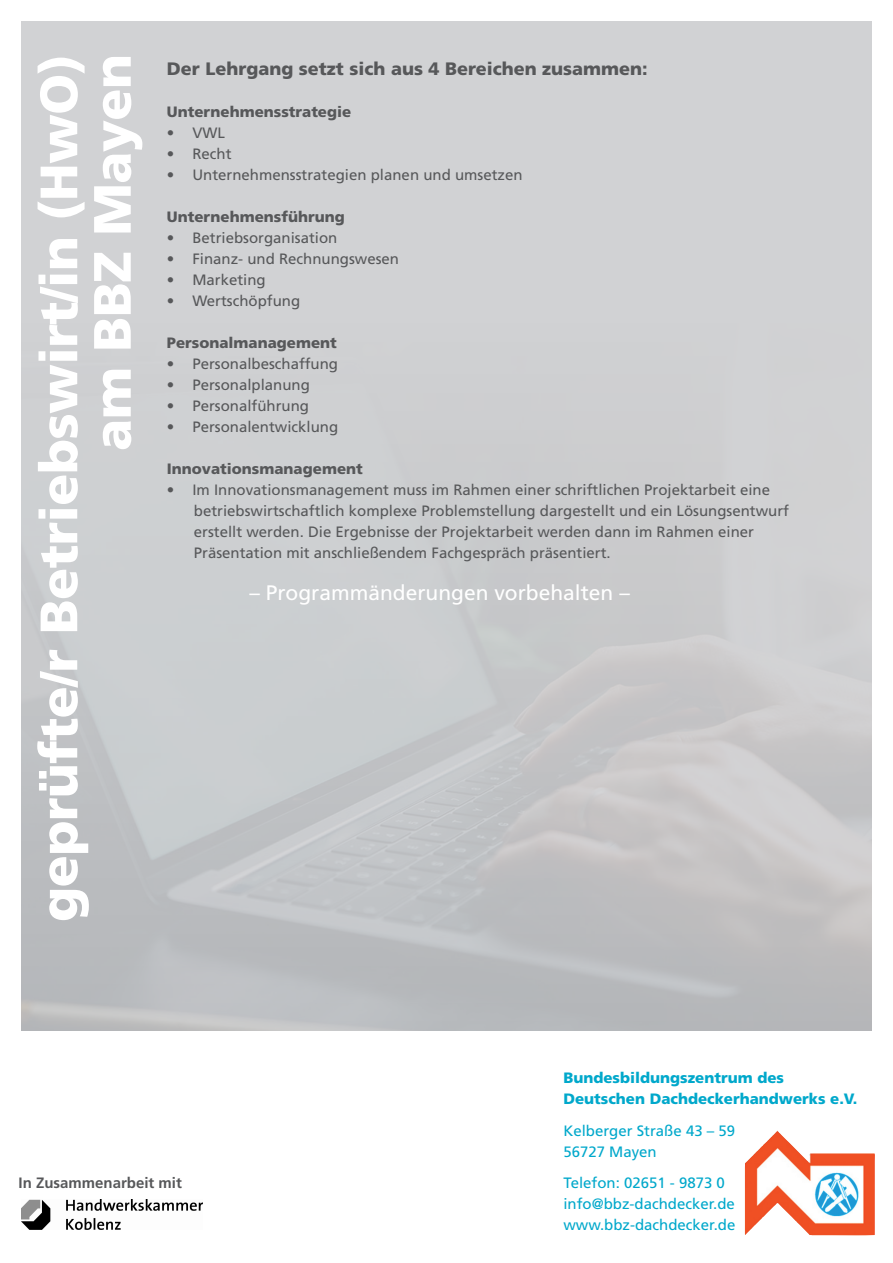
<style>
.page{position:relative;width:893px;height:1263px;background:#fff}
.page>*{position:absolute;margin:0;border:0;box-sizing:border-box;transform-origin:0 0}
.t1{font:900 52.5px/53.6px "Frutiger LT Std";letter-spacing:-.01em;color:#fff;text-align:right}
.t2{font:21px "Frutiger LT Std";color:#fff}
.t3{font:900 18px "Frutiger LT Std";color:#57585a}
.t4{font:15px/21px "Frutiger LT Std";color:#57585a}
.t5{font:15px/21px "Frutiger LT Std";color:#00a8cb}
.t6{font:900 15px "Frutiger LT Std";color:#57585a}
.t7{font:900 15px/21px "Frutiger LT Std";color:#00a8cb}
.t8{font:700 15px "Frutiger LT Std";color:#57585a}
</style>
<div class="page">
<div style="left:21px;top:21px;width:851px;height:1010px;background:linear-gradient(to bottom,#d6d7d9,#bec0c2)"></div>
<img style="left:745px;top:1130px;width:130px;height:105px">
<img style="left:21px;top:1200px;width:181px;height:30px">
<h1 class="t1" style="left:32px;top:922px;width:869px;rotate:-90deg">geprüfte/r Betriebswirt/in (HwO) am BBZ Mayen</h1>
<p class="t3" style="left:167px;top:58px;width:482px">Der Lehrgang setzt sich aus 4 Bereichen zusammen:</p>
<p class="t6" style="left:167px;top:103px;width:186px">Unternehmensstrategie</p>
<p class="t4" style="left:167px;top:122px;width:60px">• VWL</p>
<p class="t4" style="left:167px;top:143px;width:66px">• Recht</p>
<p class="t4" style="left:167px;top:164px;width:357px">• Unternehmensstrategien planen und umsetzen</p>
<p class="t6" style="left:167px;top:208px;width:179px">Unternehmensführung</p>
<p class="t4" style="left:167px;top:227px;width:172px">• Betriebsorganisation</p>
<p class="t4" style="left:167px;top:248px;width:234px">• Finanz- und Rechnungswesen</p>
<p class="t4" style="left:167px;top:269px;width:100px">• Marketing</p>
<p class="t4" style="left:167px;top:290px;width:135px">• Wertschöpfung</p>
<p class="t6" style="left:167px;top:334px;width:172px">Personalmanagement</p>
<p class="t4" style="left:167px;top:353px;width:173px">• Personalbeschaffung</p>
<p class="t4" style="left:167px;top:374px;width:145px">• Personalplanung</p>
<p class="t4" style="left:167px;top:395px;width:144px">• Personalführung</p>
<p class="t4" style="left:167px;top:416px;width:173px">• Personalentwicklung</p>
<p class="t6" style="left:167px;top:460px;width:197px">Innovationsmanagement</p>
<p class="t4" style="left:194px;top:479px;width:597px;text-indent:-27px">• Im Innovationsmanagement muss im Rahmen einer schriftlichen Projektarbeit eine betriebswirtschaftlich komplexe Problemstellung dargestellt und ein Lösungsentwurf erstellt werden. Die Ergebnisse der Projektarbeit werden dann im Rahmen einer Präsentation mit anschließendem Fachgespräch präsentiert.</p>
<h2 class="t2" style="left:249px;top:580px;width:382px">– Programmänderungen vorbehalten –</h2>
<p class="t8" style="left:19px;top:1174px;width:165px">In Zusammenarbeit mit</p>
<p class="t7" style="left:563px;top:1067px;width:295px">Bundesbildungszentrum des<br>Deutschen Dachdeckerhandwerks e.V.</p>
<p class="t5" style="left:563px;top:1120px;width:173px">Kelberger Straße 43 – 59<br>56727 Mayen</p>
<p class="t5" style="left:563px;top:1172px;width:173px">Telefon: 02651 - 9873 0 info@bbz-dachdecker.de www.bbz-dachdecker.de</p>
</div>
